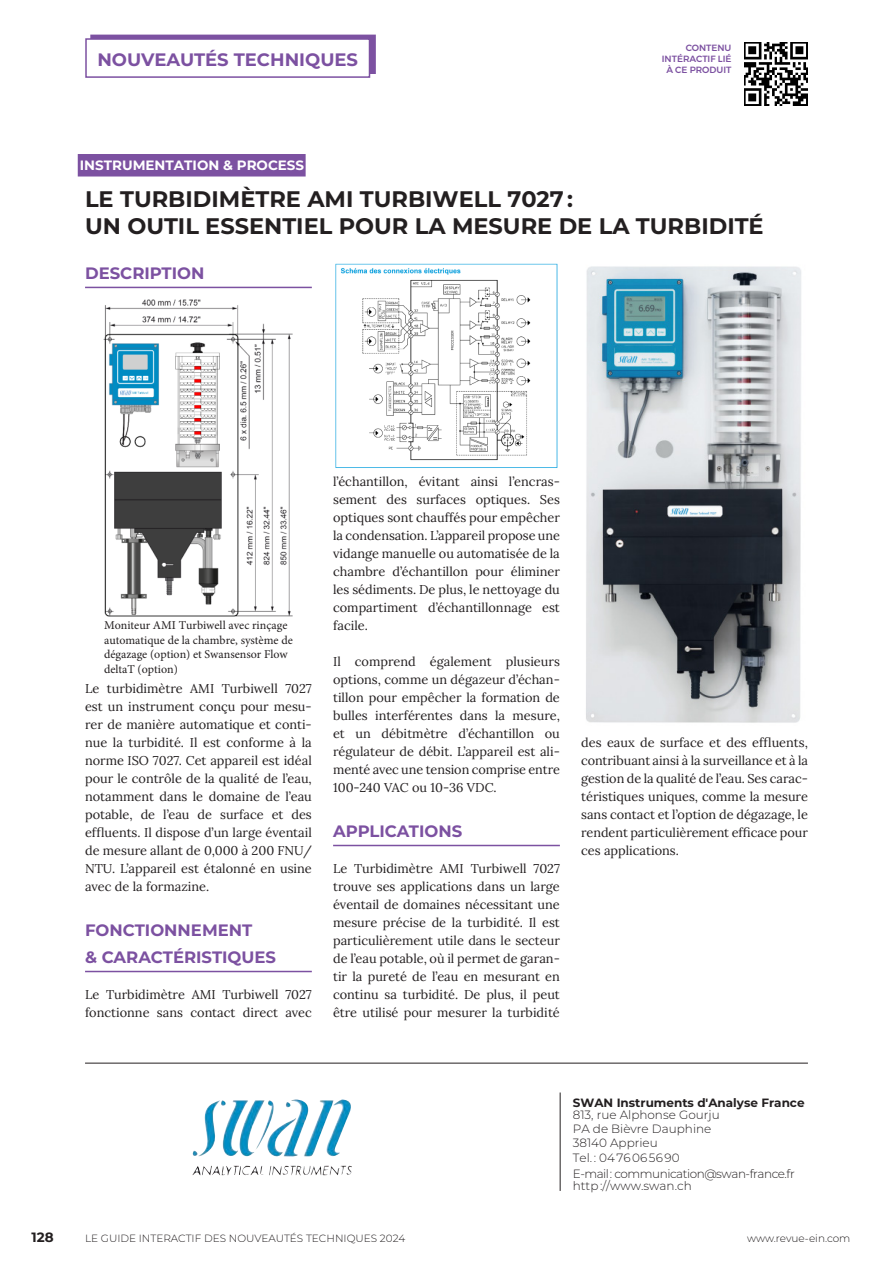
<style>
.page{position:relative;width:893px;height:1263px;background:#fff}
.page>*{position:absolute;margin:0;border:0;box-sizing:border-box;transform-origin:0 0}
.t1{font:700 22.5px/27px "Montserrat";color:#231f20}
.t2{font:700 18px "Montserrat";color:#7c51a1}
.t3{font:700 16.5px/27px "Montserrat";color:#7c51a1}
.t4{font:700 13.5px "Montserrat";color:#fff}
.t5{font:700 13.5px "Montserrat";color:#231f20}
.t6{font:12.75px/18px "Lora";color:#231f20;text-align:justify}
.t7{font:12px/14.4px "Minion Pro";color:#221e1f}
.t8{font:300 12px/12.1px "Montserrat";letter-spacing:-.04em;color:#231f20}
.t9{font:700 12px/12.1px "Montserrat";color:#231f20}
.t10{font:300 12px/14.2px "Montserrat";color:#231f20}
.t11{font:300 10.5px "Montserrat";color:#231f20}
.t12{font:500 9px/10.8px "Montserrat";color:#7c51a1;text-align:right}
.s1{font-weight:300}
.s2{font-weight:700;font-size:13.5px}
</style>
<div class="page">
<div style="left:90px;top:35px;width:286px;height:39px;background:#7c51a1"></div>
<div style="left:86px;top:39px;width:283px;height:38px;background:#fff"></div>
<div style="left:85px;top:38px;width:285px;height:40px;border:2px solid #7c51a1"></div>
<img style="left:744px;top:42px;width:64px;height:64px">
<hr style="left:85px;top:1063px;width:723px;height:1px;background:#231f20">
<hr style="left:560px;top:1092px;width:1px;height:99px;background:#231f20">
<hr style="left:85px;top:287px;width:227px;height:1px;background:#7c51a1">
<hr style="left:85px;top:971px;width:227px;height:1px;background:#7c51a1">
<hr style="left:333px;top:845px;width:227px;height:1px;background:#7c51a1">
<img style="left:103px;top:299px;width:190px;height:318px">
<img style="left:335px;top:263px;width:223px;height:205px">
<img style="left:586px;top:266px;width:215px;height:457px">
<img style="left:192px;top:1099px;width:160px;height:77px">
<div style="left:78px;top:154px;width:228px;height:23px;background:#7c51a1"></div>
<h2 class="t2" style="left:97px;top:46px;width:262px">NOUVEAUTÉS TECHNIQUES</h2>
<p class="t12" style="left:162px;top:53px;width:71px">INTÉRACTIF LIÉ</p>
<p class="t4" style="left:80px;top:156px;width:226px">INSTRUMENTATION &amp; PROCESS</p>
<p class="t12" style="left:662px;top:43px;width:71px">CONTENU<br>INTÉRACTIF LIÉ<br>À CE PRODUIT</p>
<p class="t1" style="left:85px;top:184px;width:680px">LE TURBIDIMÈTRE AMI TURBIWELL 7027 :<br>UN OUTIL ESSENTIEL POUR LA MESURE DE LA TURBIDITÉ</p>
<p class="t3" style="left:85px;top:259px;width:121px">DESCRIPTION</p>
<p class="t7" style="left:104px;top:618px;width:190px">Moniteur AMI Turbiwell avec rinçage automatique de la chambre, système de dégazage (option) et Swansensor Flow deltaT (option)</p>
<p class="t6" style="left:85px;top:679px;width:228px">Le turbidimètre AMI Turbiwell 7027 est un instrument conçu pour mesu&shy;rer de manière automatique et conti&shy;nue la turbidité. Il est conforme à la norme ISO 7027. Cet appareil est idéal pour le contrôle de la qualité de l’eau, notamment dans le domaine de l’eau potable, de l’eau de surface et des effluents. Il dispose d’un large éventail de mesure allant de 0,000 à 200 FNU/ NTU. L’appareil est étalonné en usine avec de la formazine.</p>
<p class="t3" style="left:85px;top:916px;width:193px">FONCTIONNEMENT<br>&amp; CARACTÉRISTIQUES</p>
<p class="t6" style="left:85px;top:985px;width:228px">Le Turbidimètre AMI Turbiwell 7027 fonctionne sans contact direct avec</p>
<p class="t6" style="left:333px;top:472px;width:228px">l’échantillon, évitant ainsi l’encras&shy;sement des surfaces optiques. Ses optiques sont chauffés pour empêcher la condensation. L’appareil propose une vidange manuelle ou automatisée de la chambre d’échantillon pour éliminer les sédiments. De plus, le nettoyage du compartiment d’échantillonnage est facile.</p>
<p class="t6" style="left:333px;top:652px;width:228px">Il comprend également plusieurs options, comme un dégazeur d’échan&shy;tillon pour empêcher la formation de bulles interférentes dans la mesure, et un débitmètre d’échantillon ou régulateur de débit. L’appareil est ali&shy;menté avec une tension comprise entre 100‑240 VAC ou 10‑36 VDC.</p>
<p class="t3" style="left:333px;top:817px;width:131px">APPLICATIONS</p>
<p class="t6" style="left:333px;top:859px;width:228px">Le Turbidimètre AMI Turbiwell 7027 trouve ses applications dans un large éventail de domaines nécessitant une mesure précise de la turbidité. Il est particulièrement utile dans le secteur de l’eau potable, où il permet de garan&shy;tir la pureté de l’eau en mesurant en continu sa turbidité. De plus, il peut être utilisé pour mesurer la turbidité</p>
<p class="t6" style="left:581px;top:733px;width:228px">des eaux de surface et des effluents, contribuant ainsi à la surveillance et à la gestion de la qualité de l’eau. Ses carac&shy;téristiques uniques, comme la mesure sans contact et l’option de dégazage, le rendent particulièrement efficace pour ces applications.</p>
<p class="t9" style="left:573px;top:1096px;width:233px">SWAN Instruments d'Analyse France<br><span class="s1">813, rue Alphonse Gourju</span></p>
<p class="t10" style="left:573px;top:1121px;width:140px">PA de Bièvre Dauphine<br>38140 Apprieu<br>Tel. : 04 76 06 56 90</p>
<p class="t8" style="left:573px;top:1167px;width:223px">E-mail : communication@swan-france.fr http ://www.swan.ch</p>
<p class="t5" style="left:31px;top:1227px;width:24px">128</p>
<p class="t11" style="left:85px;top:1231px;width:322px">LE GUIDE INTERACTIF DES NOUVEAUTÉS TECHNIQUES 2024</p>
<p class="t11" style="left:747px;top:1231px;width:112px">www.revue-ein.com<span class="s2">15</span></p>
<p class="t11" style="left:43px;top:1231px;width:105px">www.revue-ein.com</p>
</div>
